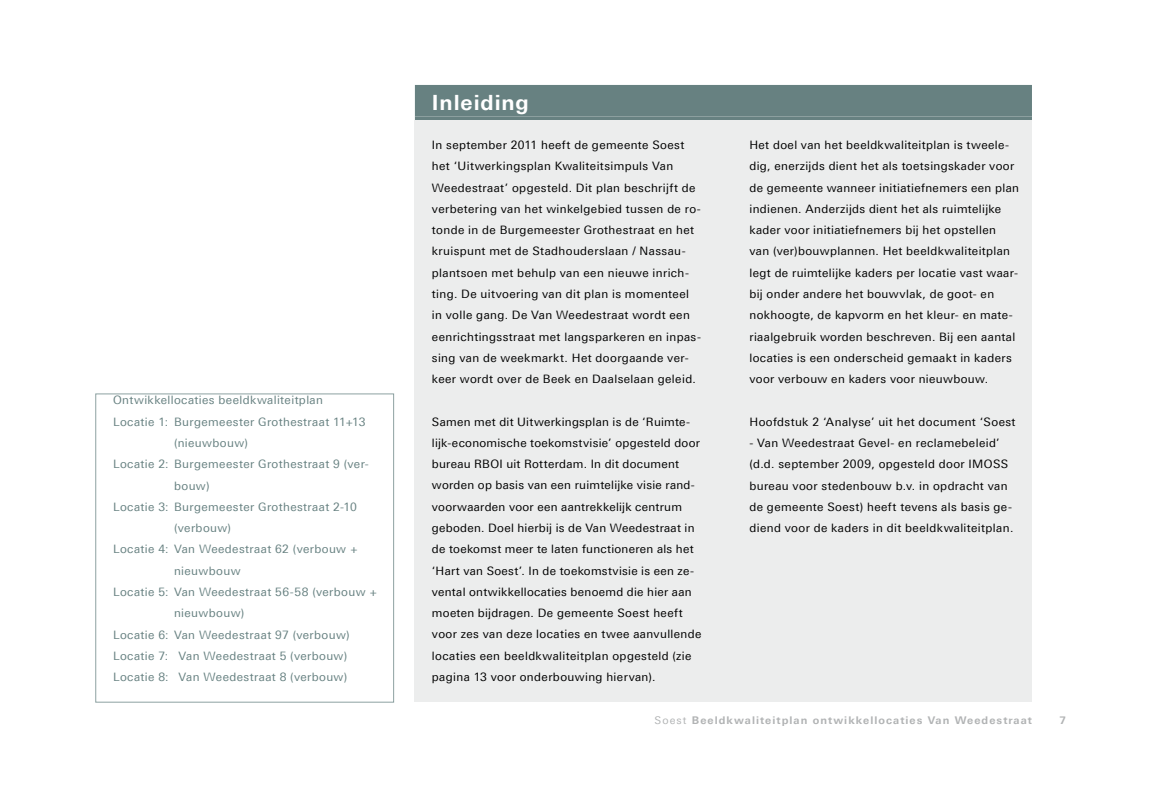
<style>
.page{position:relative;width:1149px;height:798px;background:#fff}
.page>*{position:absolute;margin:0;border:0;box-sizing:border-box;transform-origin:0 0}
.t1{font:700 21px "LT Univers Basic";letter-spacing:.04em;color:#fff}
.t2{font:11.7px/21.3px "LT Univers Basic";letter-spacing:.03em;color:#000}
.t3{font:11.7px "LT Univers Basic";letter-spacing:.035em;color:#678181}
.t4{font:700 10.65px "LT Univers Basic";letter-spacing:.1em;color:#b1b3b4}
.t5{font:700 10.5px "LT Univers Basic";color:#b1b3b4}
.s1{font-weight:400}
</style>
<div class="page">
<div style="left:415px;top:85px;width:616px;height:31px;background:#678181"></div>
<div style="left:415px;top:116px;width:616px;height:6px;background:#678181"></div>
<div style="left:415px;top:120px;width:616px;height:582px;background:#eceded"></div>
<div style="left:95px;top:393px;width:299px;height:309px;border:1px solid #8da1a1"></div>
<p class="t3" style="left:113px;top:393px;width:211px">Ontwikkellocaties beeldkwaliteitplan</p>
<p class="t3" style="left:113px;top:414px;width:254px">Locatie 1: Burgemeester Grothestraat 11+13</p>
<p class="t3" style="left:174px;top:436px;width:75px">(nieuwbouw)</p>
<p class="t3" style="left:113px;top:457px;width:257px">Locatie 2: Burgemeester Grothestraat 9 (ver-</p>
<p class="t3" style="left:174px;top:478px;width:37px">bouw)</p>
<p class="t3" style="left:113px;top:499px;width:245px">Locatie 3: Burgemeester Grothestraat 2-10</p>
<p class="t3" style="left:174px;top:521px;width:59px">(verbouw)</p>
<p class="t3" style="left:113px;top:542px;width:246px">Locatie 4: Van Weedestraat 62 (verbouw +</p>
<p class="t3" style="left:174px;top:563px;width:68px">nieuwbouw</p>
<p class="t3" style="left:113px;top:585px;width:266px">Locatie 5: Van Weedestraat 56-58 (verbouw +</p>
<p class="t3" style="left:174px;top:606px;width:72px">nieuwbouw)</p>
<p class="t3" style="left:113px;top:627px;width:238px">Locatie 6: Van Weedestraat 97 (verbouw)</p>
<p class="t3" style="left:113px;top:648px;width:236px">Locatie 7: Van Weedestraat 5 (verbouw)</p>
<p class="t3" style="left:113px;top:670px;width:236px">Locatie 8: Van Weedestraat 8 (verbouw)</p>
<h1 class="t1" style="left:432px;top:90px;width:98px">Inleiding</h1>
<p class="t2" style="left:432px;top:134px;width:270px">In september 2011 heeft de gemeente Soest het ‘Uitwerkingsplan Kwaliteitsimpuls Van Weedestraat’ opgesteld. Dit plan beschrijft de verbetering van het winkelgebied tussen de ro&shy;tonde in de Burgemeester Grothestraat en het kruispunt met de Stadhouderslaan / Nassau&shy;plantsoen met behulp van een nieuwe inrich&shy;ting. De uitvoering van dit plan is momenteel in volle gang. De Van Weedestraat wordt een eenrichtingsstraat met langsparkeren en inpas&shy;sing van de weekmarkt. Het doorgaande ver&shy;keer wordt over de Beek en Daalselaan geleid.</p>
<p class="t2" style="left:432px;top:410px;width:271px">Samen met dit Uitwerkingsplan is de ‘Ruimte&shy;lijk-economische toekomstvisie’ opgesteld door bureau RBOI uit Rotterdam. In dit document worden op basis van een ruimtelijke visie rand&shy;voorwaarden voor een aantrekkelijk centrum geboden. Doel hierbij is de Van Weedestraat in de toekomst meer te laten functioneren als het ‘Hart van Soest’. In de toekomstvisie is een ze&shy;vental ontwikkellocaties benoemd die hier aan moeten bijdragen. De gemeente Soest heeft voor zes van deze locaties en twee aanvullende locaties een beeldkwaliteitplan opgesteld (zie pagina 13 voor onderbouwing hiervan).</p>
<p class="t2" style="left:749px;top:134px;width:271px">Het doel van het beeldkwaliteitplan is tweele&shy;dig, enerzijds dient het als toetsingskader voor de gemeente wanneer initiatiefnemers een plan indienen. Anderzijds dient het als ruimtelijke kader voor initiatiefnemers bij het opstellen<br>van (ver)bouwplannen. Het beeldkwaliteitplan legt de ruimtelijke kaders per locatie vast waar&shy;bij onder andere het bouwvlak, de goot- en nokhoogte, de kapvorm en het kleur- en mate&shy;riaalgebruik worden beschreven. Bij een aantal locaties is een onderscheid gemaakt in kaders voor verbouw en kaders voor nieuwbouw.</p>
<p class="t2" style="left:749px;top:410px;width:267px">Hoofdstuk 2 ‘Analyse’ uit het document ‘Soest</p>
<p class="t2" style="left:749px;top:432px;width:265px">- Van Weedestraat Gevel- en reclamebeleid’ (d.d. september 2009, opgesteld door IMOSS bureau voor stedenbouw b.v. in opdracht van de gemeente Soest) heeft tevens als basis ge&shy;diend voor de kaders in dit beeldkwaliteitplan.</p>
<p class="t4" style="left:654px;top:713px;width:379px"><span class="s1">Soest</span> Beeldkwaliteitplan ontwikkellocaties Van Weedestraat</p>
<p class="t5" style="left:1059px;top:713px;width:8px">7</p>
</div>
